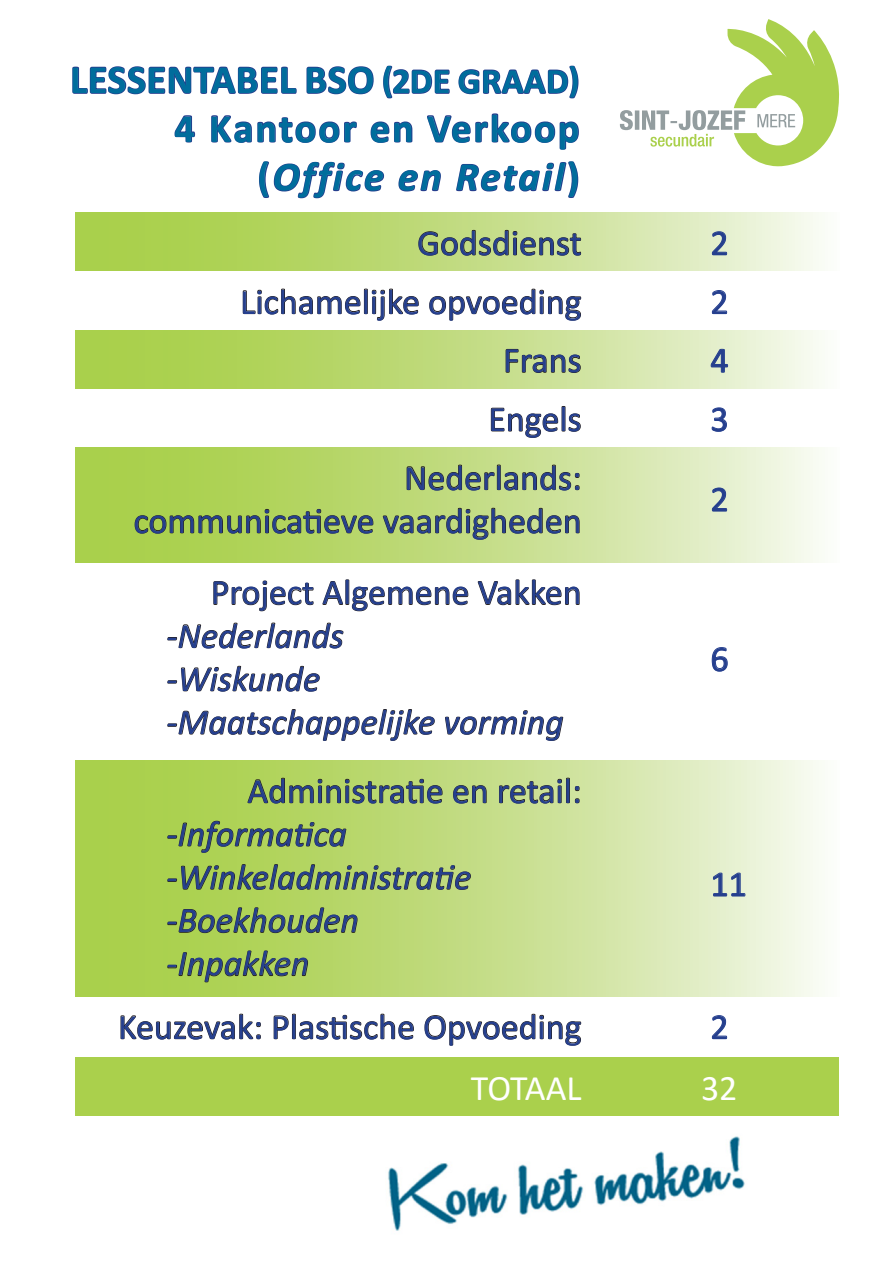
<style>
.page{position:relative;width:893px;height:1263px;background:#fff}
.page>*{position:absolute;margin:0;border:0;box-sizing:border-box;transform-origin:0 0}
.t1{font:700 40.5px "Calibri";letter-spacing:.01em;color:#006d9c}
.t2{font:700 40.5px "Calibri";letter-spacing:.05em;color:#006d9c}
.t3{font:italic 700 40.5px "Calibri";letter-spacing:.06em;color:#006d9c}
.blauw{font:36px "Calibri";color:#253f8e}
.blauw-2{font:italic 36px "Calibri";color:#253f8e}
.blauw_cijfer{font:36px "Calibri";color:#253f8e}
.t4{font:36px "Calibri";letter-spacing:-.015em;color:#fff}
.s1{font-size:36px}
.s2{font-style:normal}
</style>
<div class="page">
<img style="left:388px;top:1136px;width:357px;height:95px">
<svg style="left:620px;top:19px;width:220px;height:147px"></svg>
<svg style="left:72px;top:66px;width:225px;height:29px"></svg>
<svg style="left:306px;top:66px;width:68px;height:29px"></svg>
<svg style="left:383px;top:65px;width:67px;height:34px"></svg>
<svg style="left:458px;top:65px;width:121px;height:34px"></svg>
<svg style="left:174px;top:115px;width:22px;height:28px"></svg>
<svg style="left:211px;top:113px;width:368px;height:86px"></svg>
<svg style="left:75px;top:213px;width:747px;height:58px;background:#c5de87"></svg>
<svg style="left:75px;top:330px;width:747px;height:58px;background:#c5de87"></svg>
<svg style="left:75px;top:448px;width:747px;height:114px;background:#c7df8c"></svg>
<svg style="left:75px;top:761px;width:747px;height:236px;background:#c9e090"></svg>
<svg style="left:418px;top:230px;width:163px;height:26px;background:#a3b574"></svg>
<svg style="left:505px;top:349px;width:76px;height:24px;background:#a6b67c"></svg>
<svg style="left:406px;top:464px;width:174px;height:27px;background:#a4b674"></svg>
<svg style="left:134px;top:509px;width:240px;height:25px;background:#93ae4e"></svg>
<svg style="left:383px;top:507px;width:197px;height:33px;background:#a8bc75"></svg>
<svg style="left:247px;top:777px;width:196px;height:27px;background:#99b15a"></svg>
<svg style="left:453px;top:785px;width:34px;height:19px"></svg>
<svg style="left:499px;top:777px;width:81px;height:27px;background:#a8b87d"></svg>
<svg style="left:167px;top:820px;width:180px;height:33px;background:#99b651"></svg>
<svg style="left:167px;top:864px;width:304px;height:26px;background:#96af57"></svg>
<svg style="left:167px;top:907px;width:191px;height:26px;background:#93ae4f"></svg>
<svg style="left:167px;top:950px;width:141px;height:33px;background:#97b54e"></svg>
<svg style="left:243px;top:288px;width:176px;height:33px"></svg>
<svg style="left:429px;top:288px;width:152px;height:33px"></svg>
<svg style="left:491px;top:406px;width:90px;height:32px"></svg>
<svg style="left:213px;top:580px;width:101px;height:31px"></svg>
<svg style="left:322px;top:579px;width:147px;height:32px"></svg>
<svg style="left:477px;top:579px;width:103px;height:26px"></svg>
<svg style="left:167px;top:622px;width:177px;height:27px"></svg>
<svg style="left:167px;top:665px;width:153px;height:27px"></svg>
<svg style="left:167px;top:709px;width:268px;height:32px"></svg>
<svg style="left:445px;top:710px;width:118px;height:31px"></svg>
<svg style="left:120px;top:1013px;width:141px;height:27px"></svg>
<svg style="left:273px;top:1013px;width:141px;height:27px"></svg>
<svg style="left:424px;top:1013px;width:157px;height:33px"></svg>
<svg style="left:712px;top:231px;width:15px;height:25px"></svg>
<svg style="left:710px;top:349px;width:18px;height:24px"></svg>
<svg style="left:712px;top:487px;width:15px;height:25px"></svg>
<svg style="left:713px;top:872px;width:33px;height:25px"></svg>
<svg style="left:712px;top:290px;width:15px;height:24px"></svg>
<svg style="left:711px;top:407px;width:16px;height:25px"></svg>
<svg style="left:711px;top:647px;width:17px;height:25px"></svg>
<svg style="left:712px;top:1015px;width:15px;height:24px"></svg>
<div style="left:75px;top:1057px;width:764px;height:58px;background:#aad04c"></div>
<p class="t1" style="left:70px;top:51px;width:511px">LESSENTABEL BSO <span class="s1">(2DE GRAAD)</span></p>
<p class="t2" style="left:175px;top:100px;width:407px">4 Kantoor en Verkoop</p>
<p class="t3" style="left:258px;top:148px;width:324px"><span class="s2">(</span>Office en Retail<span class="s2">)</span></p>
<p class="blauw" style="left:417px;top:218px;width:166px">Godsdienst</p>
<p class="blauw" style="left:240px;top:277px;width:343px">Lichamelijke opvoeding</p>
<p class="blauw" style="left:503px;top:335px;width:80px">Frans</p>
<p class="blauw" style="left:488px;top:394px;width:95px">Engels</p>
<p class="blauw" style="left:404px;top:453px;width:179px">Nederlands:</p>
<p class="blauw" style="left:134px;top:496px;width:450px">communicatieve vaardigheden</p>
<p class="blauw" style="left:211px;top:567px;width:372px">Project Algemene Vakken</p>
<p class="blauw-2" style="left:167px;top:611px;width:179px">-Nederlands</p>
<p class="blauw-2" style="left:167px;top:654px;width:155px">-Wiskunde</p>
<p class="blauw-2" style="left:167px;top:697px;width:399px">-Maatschappelijke vorming</p>
<p class="blauw" style="left:247px;top:766px;width:336px">Administratie en retail:</p>
<p class="blauw-2" style="left:167px;top:809px;width:182px">-Informatica</p>
<p class="blauw-2" style="left:167px;top:852px;width:306px">-Winkeladministratie</p>
<p class="blauw-2" style="left:167px;top:895px;width:194px">-Boekhouden</p>
<p class="blauw-2" style="left:167px;top:938px;width:144px">-Inpakken</p>
<p class="blauw" style="left:118px;top:1002px;width:465px">Keuzevak: Plastische Opvoeding</p>
<p class="blauw_cijfer" style="left:710px;top:218px;width:20px">2</p>
<p class="blauw_cijfer" style="left:710px;top:277px;width:20px">2</p>
<p class="blauw_cijfer" style="left:710px;top:335px;width:20px">4</p>
<p class="blauw_cijfer" style="left:710px;top:394px;width:20px">3</p>
<p class="blauw_cijfer" style="left:710px;top:474px;width:20px">2</p>
<p class="blauw_cijfer" style="left:710px;top:634px;width:20px">6</p>
<p class="blauw_cijfer" style="left:710px;top:859px;width:38px">11</p>
<p class="blauw_cijfer" style="left:710px;top:1002px;width:20px">2</p>
<p class="t4" style="left:471px;top:1063px;width:112px">TOTAAL</p>
<p class="t4" style="left:701px;top:1063px;width:38px">32</p>
</div>
